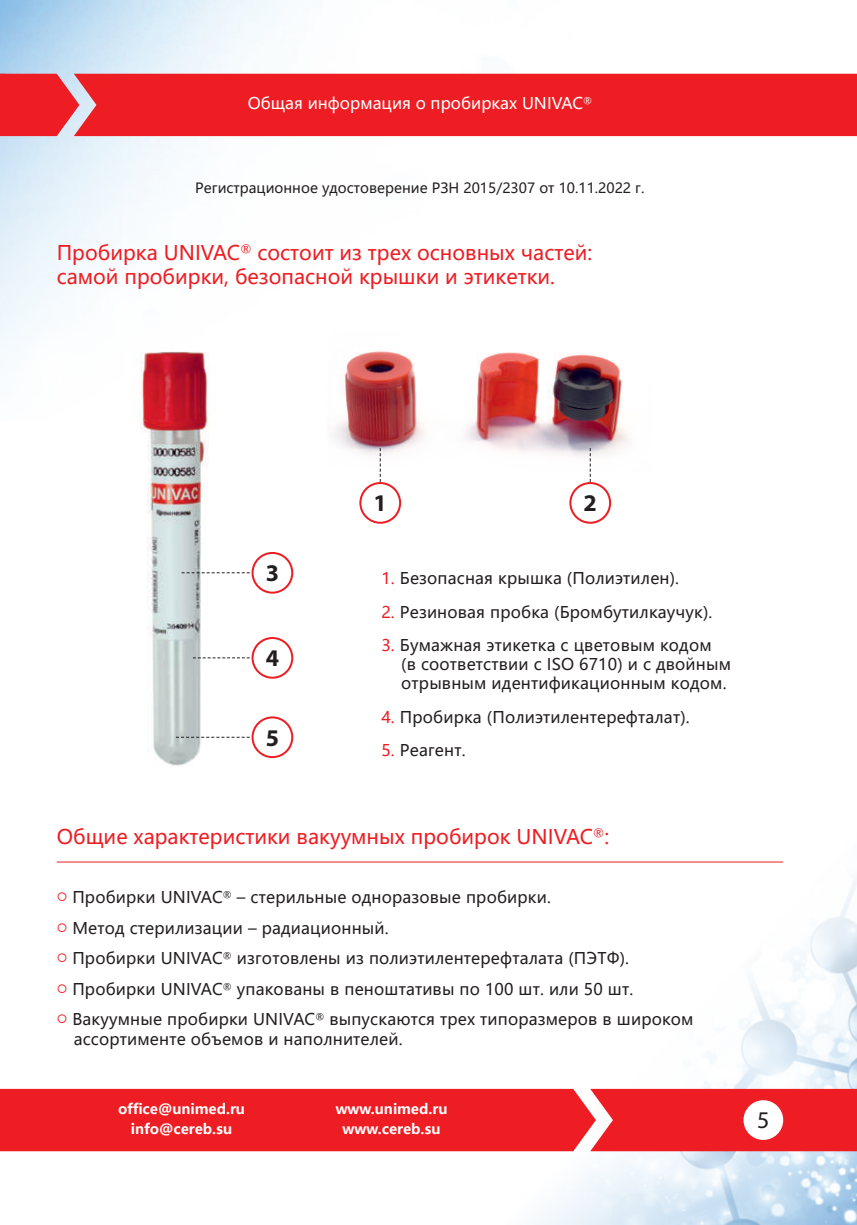
<style>
.page{position:relative;width:857px;height:1225px;background:#fff}
.page>*{position:absolute;margin:0;border:0;box-sizing:border-box;transform-origin:0 0}
.t1{font:700 24px "Myriad Pro";color:#231f20}
.t2{font:24px "Myriad Pro";color:#231f20}
.t3{font:20px/24px "Microsoft Ya Hei";color:#ee1d23}
.t4{font:16px/19.2px "Microsoft Ya Hei";letter-spacing:.01em;color:#231f20}
.t5{font:16px "Microsoft Ya Hei";color:#fff}
.t6{font:700 14px/19.8px "Microsoft Ya Hei";color:#fff;text-align:center}
.t7{font:14px "Microsoft Ya Hei";color:#231f20}
.s1{color:#ee1d23}
</style>
<div class="page">
<img style="left:0;top:0;width:856px;height:1225px">
<svg style="left:0;top:74px;width:74px;height:62px;background:#eb2e35"></svg>
<div style="left:74px;top:74px;width:782px;height:62px;background:#ee1d23"></div>
<div style="left:0;top:1089px;width:856px;height:62px;background:#ee1d23"></div>
<img style="left:310px;top:330px;width:342px;height:142px">
<img style="left:118px;top:329px;width:110px;height:456px">
<hr style="left:57px;top:861px;width:725px;height:1px;background:#ee1d23">
<svg style="left:181px;top:572px;width:68px;height:1px"></svg>
<svg style="left:193px;top:657px;width:56px;height:1px"></svg>
<svg style="left:176px;top:737px;width:73px;height:1px"></svg>
<svg style="left:379px;top:448px;width:1px;height:34px"></svg>
<svg style="left:589px;top:448px;width:1px;height:34px"></svg>
<div style="left:360px;top:483px;width:40px;height:40px;background:#fff;border-radius:50%"></div>
<div style="left:359px;top:482px;width:42px;height:42px;border:2px solid #ee1d23;border-radius:50%"></div>
<div style="left:570px;top:483px;width:39px;height:40px;background:#fff;border-radius:50%"></div>
<div style="left:569px;top:482px;width:41px;height:42px;border:2px solid #ee1d23;border-radius:50%"></div>
<div style="left:252px;top:553px;width:40px;height:39px;background:#fff;border-radius:50%"></div>
<div style="left:251px;top:552px;width:42px;height:41px;border:2px solid #ee1d23;border-radius:50%"></div>
<div style="left:252px;top:638px;width:40px;height:39px;background:#fff;border-radius:50%"></div>
<div style="left:251px;top:637px;width:42px;height:41px;border:2px solid #ee1d23;border-radius:50%"></div>
<div style="left:252px;top:717px;width:40px;height:40px;background:#fff;border-radius:50%"></div>
<div style="left:251px;top:716px;width:42px;height:42px;border:2px solid #ee1d23;border-radius:50%"></div>
<p class="t5" style="left:247px;top:93px;width:346px">Общая информация о пробирках UNIVAC<sup>®</sup></p>
<p class="t7" style="left:195px;top:178px;width:450px">Регистрационное удостоверение РЗН 2015/2307 от 10.11.2022 г.</p>
<p class="t3" style="left:57px;top:240px;width:536px">Пробирка UNIVAC<sup>®</sup> состоит из трех основных частей: самой пробирки, безопасной крышки и этикетки.</p>
<h1 class="t1" style="left:265px;top:557px;width:15px">3</h1>
<h1 class="t1" style="left:265px;top:642px;width:15px">4</h1>
<h1 class="t1" style="left:265px;top:722px;width:15px">5</h1>
<h1 class="t1" style="left:373px;top:487px;width:15px">1</h1>
<h1 class="t1" style="left:583px;top:487px;width:15px">2</h1>
<p class="t4" style="left:381px;top:568px;width:299px"><span class="s1">1.</span> Безопасная крышка (Полиэтилен).</p>
<p class="t4" style="left:381px;top:601px;width:332px"><span class="s1">2.</span> Резиновая пробка (Бромбутилкаучук).</p>
<p class="t4" style="left:401px;top:635px;width:331px;text-indent:-20px"><span class="s1">3.</span> Бумажная этикетка с цветовым кодом<br>(в соответствии с ISO 6710) и с двойным отрывным идентификационным кодом.</p>
<p class="t4" style="left:381px;top:707px;width:309px"><span class="s1">4.</span> Пробирка (Полиэтилентерефталат).</p>
<p class="t4" style="left:381px;top:740px;width:86px"><span class="s1">5.</span> Реагент.</p>
<p class="t3" style="left:57px;top:824px;width:553px">Общие характеристики вакуумных пробирок UNIVAC<sup>®</sup>:</p>
<p class="t4" style="left:57px;top:887px;width:495px"><span class="s1">○</span> Пробирки UNIVAC<sup>®</sup> – стерильные одноразовые пробирки.</p>
<p class="t4" style="left:57px;top:918px;width:333px"><span class="s1">○</span> Метод стерилизации – радиационный.</p>
<p class="t4" style="left:57px;top:948px;width:573px"><span class="s1">○</span> Пробирки UNIVAC<sup>®</sup> изготовлены из полиэтилентерефталата (ПЭТФ).</p>
<p class="t4" style="left:57px;top:979px;width:577px"><span class="s1">○</span> Пробирки UNIVAC<sup>®</sup> упакованы в пеноштативы по 100 шт. или 50 шт.</p>
<p class="t4" style="left:74px;top:1009px;width:621px;text-indent:-17px"><span class="s1">○</span> Вакуумные пробирки UNIVAC<sup>®</sup> выпускаются трех типоразмеров в широком ассортименте объемов и наполнителей.</p>
<p class="t6" style="left:118px;top:1098px;width:128px">office@unimed.ru info@cereb.su</p>
<p class="t6" style="left:335px;top:1098px;width:113px">www.unimed.ru www.cereb.su</p>
<h1 class="t2" style="left:756px;top:1105px;width:14px">5</h1>
</div>
